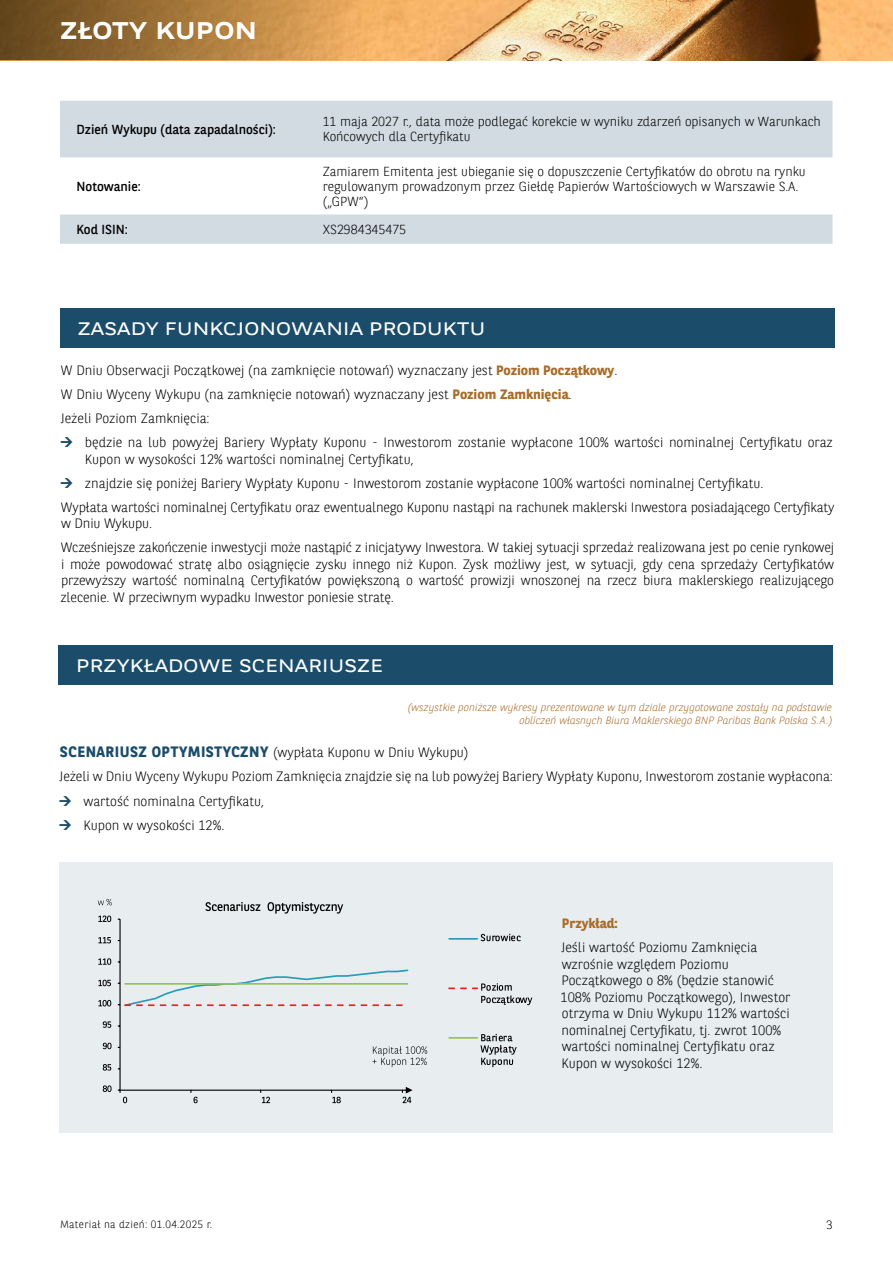
<style>
.page{position:relative;width:893px;height:1263px;background:#fff}
.page>*{position:absolute;margin:0;border:0;box-sizing:border-box;transform-origin:0 0}
.t1{font:700 24px "BNPP Expanded Sans";letter-spacing:.01em;color:#fff}
.t2{font:18px "BNPP Expanded Sans";letter-spacing:.01em;color:#fff}
.t3{font:300 13.5px/16.5px "BNPP Sans";color:#000}
.t4{font:700 13.5px "BNPP Sans";color:#a96d29}
.t5{font:300 13.05px/15px "BNPP Sans";color:#000}
.t6{font:13.05px "BNPP Sans";color:#000}
.t7{font:300 12px "BNPP Sans";color:#000}
.t8{font:italic 300 10.5px/13.5px "BNPP Sans";color:#a96d29;text-align:right}
.t9{font:300 10.5px "BNPP Sans";letter-spacing:.03em;color:#000}
.s1{font-weight:700;color:#a96d29}
.s2{font-weight:700;font-size:15px;color:#1b4d6a}
</style>
<div class="page">
<img style="left:630px;top:0;width:263px;height:60px">
<svg style="left:0;top:0;width:630px;height:60px;background:#c4975b"></svg>
<svg style="left:60px;top:101px;width:772px;height:143px;fill:#d1dbe1"></svg>
<div style="left:60px;top:308px;width:774px;height:39px;background:#1b4d6a"></div>
<div style="left:59px;top:646px;width:774px;height:39px;background:#1b4d6a"></div>
<div style="left:59px;top:862px;width:773px;height:271px;background:#e8edf0"></div>
<hr style="left:119px;top:919px;width:2px;height:171px;background:#020203">
<svg style="left:118px;top:968px;width:291px;height:39px"></svg>
<hr style="left:125px;top:983px;width:282px;height:2px;background:#94c353">
<svg style="left:103px;top:1085px;width:9px;height:7px"></svg>
<svg style="left:103px;top:1064px;width:8px;height:6px"></svg>
<svg style="left:103px;top:1043px;width:9px;height:6px"></svg>
<svg style="left:103px;top:1021px;width:8px;height:7px"></svg>
<svg style="left:98px;top:1000px;width:13px;height:6px"></svg>
<svg style="left:98px;top:980px;width:13px;height:6px"></svg>
<svg style="left:98px;top:958px;width:13px;height:7px"></svg>
<svg style="left:98px;top:937px;width:13px;height:6px"></svg>
<svg style="left:98px;top:915px;width:13px;height:7px"></svg>
<svg style="left:98px;top:899px;width:14px;height:6px"></svg>
<svg style="left:118px;top:1087px;width:295px;height:16px"></svg>
<svg style="left:205px;top:902px;width:55px;height:9px"></svg>
<svg style="left:268px;top:902px;width:75px;height:12px"></svg>
<hr style="left:449px;top:938px;width:28px;height:2px;background:#289cb7">
<svg style="left:481px;top:934px;width:40px;height:7px"></svg>
<svg style="left:448px;top:983px;width:84px;height:22px"></svg>
<hr style="left:449px;top:1037px;width:28px;height:2px;background:#94c353">
<svg style="left:480px;top:1034px;width:37px;height:33px"></svg>
<svg style="left:373px;top:1046px;width:54px;height:21px"></svg>
<h1 class="t1" style="left:60px;top:14px;width:198px">ZŁOTY KUPON</h1>
<p class="t6" style="left:76px;top:121px;width:201px">Dzień Wykupu (data zapadalności):</p>
<p class="t5" style="left:323px;top:114px;width:500px">11 maja 2027 r., data może podlegać korekcie w wyniku zdarzeń opisanych w Warunkach<br>Końcowych dla Certyfikatu</p>
<p class="t6" style="left:76px;top:177px;width:66px">Notowanie:</p>
<p class="t5" style="left:323px;top:163px;width:484px">Zamiarem Emitenta jest ubieganie się o dopuszczenie Certyfikatów do obrotu na rynku regulowanym prowadzonym przez Giełdę Papierów Wartościowych w Warszawie S.A. („GPW”)</p>
<p class="t6" style="left:76px;top:221px;width:53px">Kod ISIN:</p>
<p class="t5" style="left:323px;top:221px;width:85px">XS2984345475</p>
<h2 class="t2" style="left:78px;top:316px;width:409px">ZASADY FUNKCJONOWANIA PRODUKTU</h2>
<p class="t3" style="left:61px;top:358px;width:558px;line-height:24px">W Dniu Obserwacji Początkowej (na zamknięcie notowań) wyznaczany jest <span class="s1">Poziom Początkowy</span>.<br>W Dniu Wyceny Wykupu (na zamknięcie notowań) wyznaczany jest <span class="s1">Poziom Zamknięcia</span>.<br>Jeżeli Poziom Zamknięcia:</p>
<p class="t3" style="left:85px;top:434px;width:749px">będzie na lub powyżej Bariery Wypłaty Kuponu - Inwestorom zostanie wypłacone 100% wartości nominalnej Certyfikatu oraz<br>Kupon w wysokości 12% wartości nominalnej Certyfikatu,</p>
<p class="t3" style="left:61px;top:470px;width:775px;line-height:24px;text-indent:24px">znajdzie się poniżej Bariery Wypłaty Kuponu - Inwestorom zostanie wypłacone 100% wartości nominalnej Certyfikatu.<br>Wypłata wartości nominalnej Certyfikatu oraz ewentualnego Kuponu nastąpi na rachunek maklerski Inwestora posiadającego Certyfikaty</p>
<p class="t3" style="left:61px;top:511px;width:775px;line-height:24px">w Dniu Wykupu.<br>Wcześniejsze zakończenie inwestycji może nastąpić z inicjatywy Inwestora. W takiej sytuacji sprzedaż realizowana jest po cenie rynkowej</p>
<p class="t3" style="left:60px;top:555px;width:775px;text-align:justify">i może powodować stratę albo osiągnięcie zysku innego niż Kupon. Zysk możliwy jest, w sytuacji, gdy cena sprzedaży Certyfikatów przewyższy wartość nominalną Certyfikatów powiększoną o wartość prowizji wnoszonej na rzecz biura maklerskiego realizującego zlecenie. W przeciwnym wypadku Inwestor poniesie stratę.</p>
<h2 class="t2" style="left:76px;top:653px;width:308px">PRZYKŁADOWE SCENARIUSZE</h2>
<p class="t8" style="left:408px;top:700px;width:426px">(wszystkie poniższe wykresy prezentowane w tym dziale przygotowane zostały na podstawie obliczeń własnych Biura Maklerskiego BNP Paribas Bank Polska S.A.)</p>
<p class="t3" style="left:60px;top:744px;width:410px"><span class="s2">SCENARIUSZ OPTYMISTYCZNY</span> (wypłata Kuponu w Dniu Wykupu)</p>
<p class="t3" style="left:59px;top:768px;width:775px">Jeżeli w Dniu Wyceny Wykupu Poziom Zamknięcia znajdzie się na lub powyżej Bariery Wypłaty Kuponu, Inwestorom zostanie wypłacona:</p>
<p class="t3" style="left:83px;top:792px;width:182px">wartość nominalna Certyfikatu,</p>
<p class="t3" style="left:83px;top:816px;width:143px">Kupon w wysokości 12%.</p>
<p class="t9" style="left:60px;top:1217px;width:154px">Materiał na dzień: 01.04.2025 r.</p>
<p class="t4" style="left:562px;top:914px;width:57px">Przykład:</p>
<p class="t3" style="left:561px;top:938px;width:231px">Jeśli wartość Poziomu Zamknięcia wzrośnie względem Poziomu Początkowego o 8% (będzie stanowić 108% Poziomu Początkowego), Inwestor otrzyma w Dniu Wykupu 112% wartości nominalnej Certyfikatu, tj. zwrot 100% wartości nominalnej Certyfikatu oraz Kupon w wysokości 12%.</p>
<p class="t7" style="left:826px;top:1216px;width:8px">3</p>
</div>
